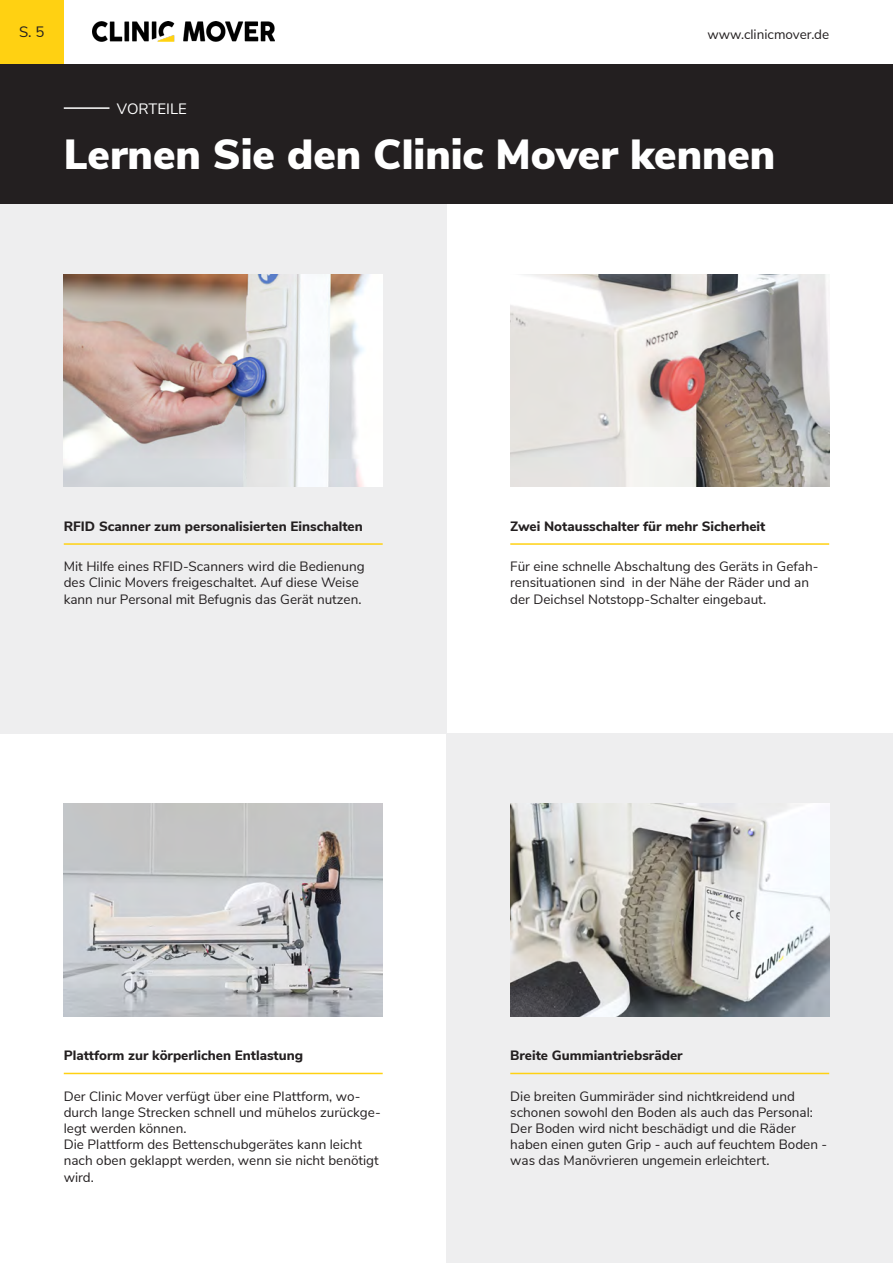
<style>
.page{position:relative;width:893px;height:1263px;background:#fff}
.page>*{position:absolute;margin:0;border:0;box-sizing:border-box;transform-origin:0 0}
.t1{font:900 42px "Nunito Sans";color:#fff}
.t2{font:15px "Nunito Sans";color:#fff}
.t3{font:15px "Nunito Sans";color:#231f20}
.t4{font:13.5px/16.2px "Nunito Sans";color:#231f20}
.t5{font:800 13.5px "Nunito Sans";color:#231f20}
</style>
<div class="page">
<div style="left:0;top:0;width:64px;height:64px;background:#ffd112"></div>
<img style="left:92px;top:22px;width:183px;height:20px">
<img style="left:64px;top:804px;width:319px;height:212px">
<div style="left:446px;top:733px;width:447px;height:530px;background:#eeeeef"></div>
<img style="left:510px;top:274px;width:319px;height:213px">
<img style="left:510px;top:804px;width:319px;height:212px">
<div style="left:0;top:64px;width:893px;height:139px;background:#231f20"></div>
<hr style="left:64px;top:107px;width:45px;height:2px;background:#fff">
<div style="left:0;top:204px;width:446px;height:529px;background:#eeeeef"></div>
<hr style="left:64px;top:543px;width:319px;height:2px;background:#ffd112">
<hr style="left:510px;top:1073px;width:319px;height:1px;background:#ffd112">
<hr style="left:510px;top:543px;width:319px;height:2px;background:#ffd112">
<hr style="left:64px;top:1073px;width:319px;height:1px;background:#ffd112">
<img style="left:64px;top:274px;width:319px;height:213px">
<p class="t3" style="left:19px;top:21px;width:27px">S. 5</p>
<p class="t4" style="left:707px;top:25px;width:123px">www.clinicmover.de</p>
<p class="t2" style="left:117px;top:97px;width:71px">VORTEILE</p>
<h1 class="t1" style="left:64px;top:123px;width:713px">Lernen Sie den Clinic Mover kennen</h1>
<p class="t5" style="left:64px;top:516px;width:301px">RFID Scanner zum personalisierten Einschalten</p>
<p class="t4" style="left:64px;top:558px;width:302px">Mit Hilfe eines RFID-Scanners wird die Bedienung des Clinic Movers freigeschaltet. Auf diese Weise kann nur Personal mit Befugnis das Gerät nutzen.</p>
<p class="t5" style="left:510px;top:516px;width:257px">Zwei Notausschalter für mehr Sicherheit</p>
<p class="t4" style="left:510px;top:558px;width:310px">Für eine schnelle Abschaltung des Geräts in Gefah&shy;rensituationen sind in der Nähe der Räder und an der Deichsel Notstopp-Schalter eingebaut.</p>
<p class="t5" style="left:64px;top:1045px;width:241px">Plattform zur körperlichen Entlastung</p>
<p class="t4" style="left:64px;top:1087px;width:319px">Der Clinic Mover verfügt über eine Plattform, wo&shy;durch lange Strecken schnell und mühelos zurückge&shy;legt werden können.<br>Die Plattform des Bettenschubgerätes kann leicht nach oben geklappt werden, wenn sie nicht benötigt wird.</p>
<p class="t5" style="left:510px;top:1045px;width:174px">Breite Gummiantriebsräder</p>
<p class="t4" style="left:510px;top:1087px;width:319px">Die breiten Gummiräder sind nichtkreidend und schonen sowohl den Boden als auch das Personal:<br>Der Boden wird nicht beschädigt und die Räder haben einen guten Grip - auch auf feuchtem Boden - was das Manövrieren ungemein erleichtert.</p>
</div>
